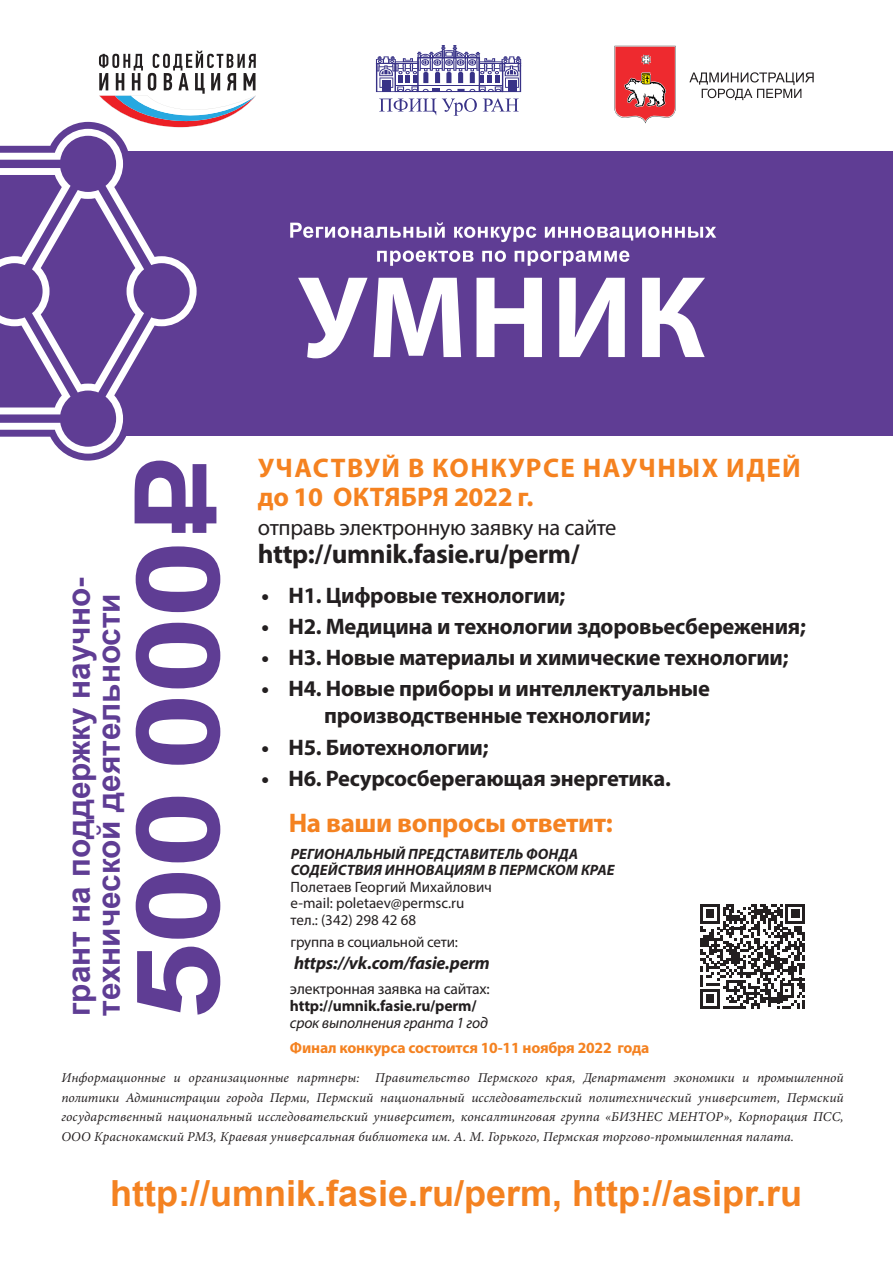
<style>
.page{position:relative;width:893px;height:1263px;background:#fff}
.page>*{position:absolute;margin:0;border:0;box-sizing:border-box;transform-origin:0 0}
.t1{font:700 115.8px "Arial";letter-spacing:-.015em;color:#5f3d94;scale:1.22 1}
.t2{font:700 36px "Arial";color:#f48221}
.t3{font:700 31.5px/30px "Arial";color:#5f3d94}
.t4{font:700 27px/29.5px "Myriad Pro";letter-spacing:.055em;color:#f58220}
.t5{font:700 27px "Myriad Pro";letter-spacing:-.015em;color:#231f20}
.t6{font:700 27px "Myriad Pro";letter-spacing:-.01em;color:#f48221}
.t7{font:700 22.5px/27px "Myriad Pro";letter-spacing:-.01em;color:#231f20;text-align:center}
.t8{font:22.5px "Myriad Pro";letter-spacing:-.015em;color:#231f20}
.t9{font:italic 700 18px "Myriad Pro";letter-spacing:-.01em;color:#231f20}
.t10{font:700 15.6px "Myriad Pro";letter-spacing:-.01em;color:#f48221}
.t11{font:700 15.6px "Myriad Pro";letter-spacing:-.01em;color:#231f20}
.t12{font:15.6px "Myriad Pro";letter-spacing:-.01em;color:#231f20}
.t13{font:italic 15.6px "Myriad Pro";letter-spacing:-.01em;color:#231f20}
.t14{font:15px/16.5px "Myriad Pro";color:#231f20}
.t15{font:italic 700 15px/16.5px "Myriad Pro";letter-spacing:.01em;color:#231f20}
.t16{font:italic 13.5px/19.5px "Minion Pro";letter-spacing:.01em;color:#231f20;text-align:justify}
</style>
<div class="page">
<svg style="left:99px;top:51px;width:157px;height:74px"></svg>
<svg style="left:376px;top:45px;width:145px;height:47px"></svg>
<svg style="left:379px;top:99px;width:57px;height:16px"></svg>
<svg style="left:442px;top:98px;width:35px;height:18px"></svg>
<svg style="left:483px;top:98px;width:36px;height:14px"></svg>
<svg style="left:135px;top:461px;width:81px;height:72px"></svg>
<div style="left:0;top:151px;width:893px;height:285px;background:#5f3d94"></div>
<svg style="left:65px;top:122px;width:139px;height:339px;fill:#5f3d94"></svg>
<svg style="left:0;top:129px;width:197px;height:325px"></svg>
<svg style="left:290px;top:222px;width:426px;height:20px"></svg>
<svg style="left:377px;top:251px;width:252px;height:15px"></svg>
<svg style="left:298px;top:278px;width:407px;height:80px"></svg>
<div style="left:200px;top:374px;width:606px;height:55px;background:#5f3d94"></div>
<svg style="left:700px;top:904px;width:105px;height:105px"></svg>
<svg style="left:614px;top:46px;width:62px;height:78px"></svg>
<svg style="left:689px;top:72px;width:125px;height:28px"></svg>
<h3 class="t3" style="left:65px;top:1016px;width:440px;rotate:-90deg">грант на поддержку научно&shy;технической деятельности</h3>
<h1 class="t1" style="left:101px;top:1021px;width:396px;rotate:-90deg">500000</h1>
<h3 class="t4" style="left:258px;top:452px;width:544px">УЧАСТВУЙ В КОНКУРСЕ НАУЧНЫХ ИДЕЙ до 10 ОКТЯБРЯ 2022 г.</h3>
<h3 class="t8" style="left:258px;top:513px;width:360px">отправь электронную заявку на сайте</h3>
<h3 class="t5" style="left:258px;top:536px;width:323px">http://umnik.fasie.ru/perm/</h3>
<h3 class="t7" style="left:261px;top:581px;width:305px">• Н1. Цифровые технологии;</h3>
<h3 class="t7" style="left:261px;top:612px;width:546px">• Н2. Медицина и технологии здоровьесбережения;</h3>
<h3 class="t7" style="left:261px;top:643px;width:528px">• Н3. Новые материалы и химические технологии;</h3>
<h3 class="t7" style="left:261px;top:674px;width:450px">• Н4. Новые приборы и интеллектуальные производственные технологии;</h3>
<h3 class="t7" style="left:261px;top:733px;width:229px">• Н5. Биотехнологии;</h3>
<h3 class="t7" style="left:261px;top:764px;width:411px">• Н6. Ресурсосберегающая энергетика.</h3>
<h3 class="t6" style="left:289px;top:805px;width:326px">На ваши вопросы ответит:</h3>
<p class="t15" style="left:291px;top:845px;width:325px">РЕГИОНАЛЬНЫЙ ПРЕДСТАВИТЕЛЬ ФОНДА<br>СОДЕЙСТВИЯ ИННОВАЦИЯМ В ПЕРМСКОМ КРАЕ</p>
<p class="t14" style="left:291px;top:878px;width:203px">Полетаев Георгий Михайлович e-mail: poletaev@permsc.ru тел.: (342) 298 42 68</p>
<p class="t14" style="left:291px;top:934px;width:169px">группа в социальной сети:</p>
<h3 class="t9" style="left:294px;top:951px;width:197px">https://vk.com/fasie.perm</h3>
<p class="t12" style="left:290px;top:979px;width:201px">электронная заявка на сайтах:</p>
<p class="t11" style="left:290px;top:995px;width:188px">http://umnik.fasie.ru/perm/</p>
<p class="t13" style="left:290px;top:1013px;width:199px">срок выполнения гранта 1 год</p>
<p class="t10" style="left:290px;top:1038px;width:361px">Финал конкурса состоится 10-11 ноября 2022 года</p>
<p class="t16" style="left:61px;top:1068px;width:784px">Информационные и организационные партнеры: Правительство Пермского края, Департамент экономики и промышленной политики Администрации города Перми, Пермский национальный исследовательский политехнический университет, Пермский государственный национальный исследовательский университет, консалтинговая группа «БИЗНЕС МЕНТОР», Корпорация ПСС, ООО Краснокамский РМЗ, Краевая универсальная библиотека им. А. М. Горького, Пермская торгово-промышленная палата.</p>
<h2 class="t2" style="left:110px;top:1169px;width:694px">http://umnik.fasie.ru/perm, http://asipr.ru</h2>
</div>
